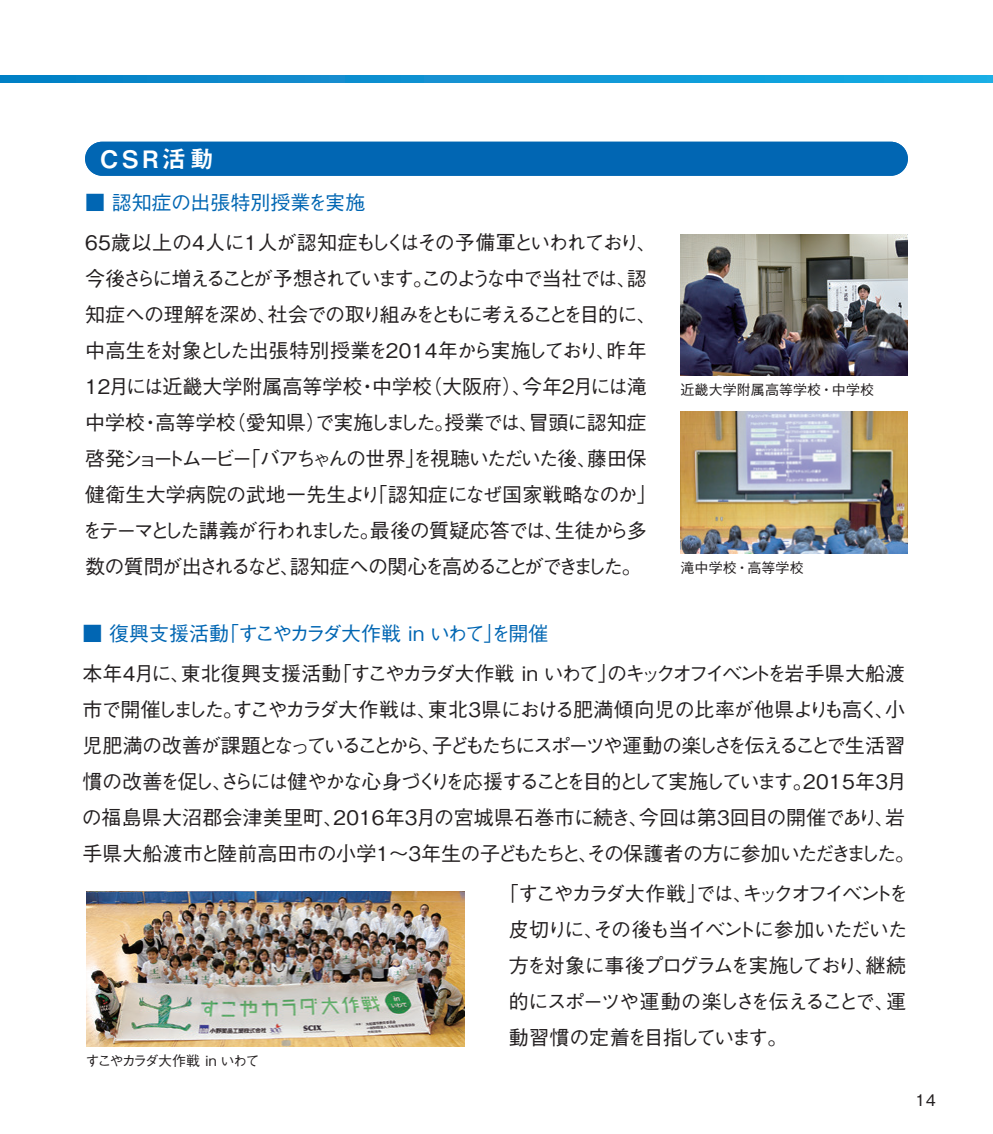
<style>
.page{position:relative;width:993px;height:1134px;background:#fff}
.page>*{position:absolute;margin:0;border:0;box-sizing:border-box;transform-origin:0 0}
.t1{font:24px "Midashi Go Pro MB31";letter-spacing:.15em;color:#fff}
.t2{font:500 20px/36px "Gothic BBB Pro";letter-spacing:-.065em;color:#231f20}
.t3{font:500 20px "Gothic BBB Pro";letter-spacing:-.025em;color:#0166b3}
.t4{font:500 20px "Gothic BBB Pro";color:#0166b3}
.t5{font:500 16px "Gothic BBB Pro";color:#231f20}
.t6{font:500 14px "Gothic BBB Pro";letter-spacing:.005em;color:#231f20}
.t7{font:500 14px "Gothic BBB Pro";letter-spacing:-.125em;color:#231f20}
</style>
<div class="page">
<svg style="left:0;top:75px;width:992px;height:7px;background:#0f95d3"></svg>
<img style="left:87px;top:891px;width:377px;height:156px">
<img style="left:680px;top:412px;width:227px;height:141px">
<img style="left:680px;top:234px;width:227px;height:142px">
<div style="left:85px;top:142px;width:822px;height:34px;background:#0166b3;border-radius:17px"></div>
<p class="t1" style="left:100px;top:140px;width:115px">CSR活動</p>
<p class="t4" style="left:85px;top:187px;width:281px">■ 認知症の出張特別授業を実施</p>
<p class="t2" style="left:82px;top:222px;width:576px">65歳以上の4人に1人が認知症もしくはその予備軍といわれており、今後さらに増えることが予想されています。このような中で当社では、認知症への理解を深め、社会での取り組みをともに考えることを目的に、中高生を対象とした出張特別授業を2014年から実施しており、昨年12月には近畿大学附属高等学校・中学校（大阪府）、今年2月には滝中学校・高等学校（愛知県）で実施しました。授業では、冒頭に認知症啓発ショートムービー「バアちゃんの世界」を視聴いただいた後、藤田保健衛生大学病院の武地一先生より「認知症になぜ国家戦略なのか」をテーマとした講義が行われました。最後の質疑応答では、生徒から多数の質問が出されるなど、認知症への関心を高めることができました。</p>
<p class="t6" style="left:680px;top:378px;width:195px">近畿大学附属高等学校・中学校</p>
<p class="t6" style="left:680px;top:556px;width:125px">滝中学校・高等学校</p>
<p class="t3" style="left:82px;top:617px;width:467px">■ 復興支援活動「すこやカラダ大作戦 in いわて」を開催</p>
<p class="t2" style="left:82px;top:653px;width:834px">本年4月に、東北復興支援活動「すこやカラダ大作戦 in いわて」のキックオフイベントを岩手県大船渡市で開催しました。すこやカラダ大作戦は、東北3県における肥満傾向児の比率が他県よりも高く、小児肥満の改善が課題となっていることから、子どもたちにスポーツや運動の楽しさを伝えることで生活習慣の改善を促し、さらには健やかな心身づくりを応援することを目的として実施しています。2015年3月の福島県大沼郡会津美里町、2016年3月の宮城県石巻市に続き、今回は第3回目の開催であり、岩手県大船渡市と陸前高田市の小学1～3年生の子どもたちと、その保護者の方に参加いただきました。</p>
<p class="t2" style="left:508px;top:873px;width:401px;text-align:justify;text-indent:-10px">「すこやカラダ大作戦」では、キックオフイベントを皮切りに、その後も当イベントに参加いただいた方を対象に事後プログラムを実施しており、継続的にスポーツや運動の楽しさを伝えることで、運動習慣の定着を目指しています。</p>
<p class="t7" style="left:85px;top:1049px;width:175px">すこやカラダ大作戦 in いわて</p>
<p class="t5" style="left:915px;top:1087px;width:22px">14</p>
</div>
